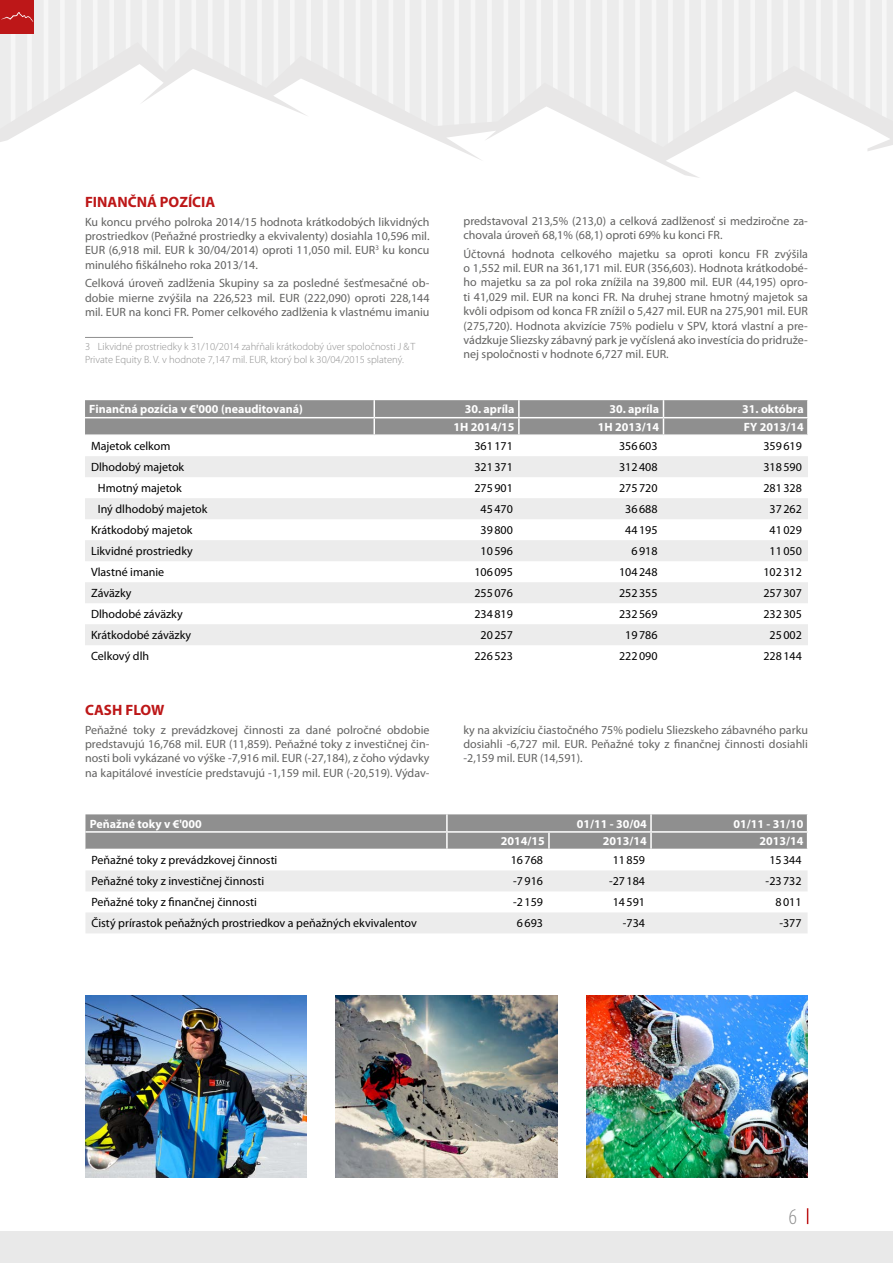
<style>
.page{position:relative;width:893px;height:1263px;background:#fff}
.page>*{position:absolute;margin:0;border:0;box-sizing:border-box;transform-origin:0 0}
.t1{font:300 condensed 22.5px "Myriad Pro";color:#8f8f8f}
.t2{font:700 15px "Myriad Pro";color:#bd1718}
.t3{font:12px/14.4px "Myriad Pro";color:#626261;text-align:justify}
.t4{font:12px "Myriad Pro";color:#000}
.t5{font:700 12px "Myriad Pro";color:#fff}
.t6{font:300 10.5px/12.6px "Myriad Pro";color:#8f8f8f}
</style>
<div class="page">
<svg style="left:0;top:0;width:893px;height:42px;fill:#ececec"></svg>
<svg style="left:0;top:42px;width:893px;height:136px"></svg>
<img style="left:85px;top:995px;width:221px;height:183px">
<img style="left:336px;top:995px;width:221px;height:183px">
<img style="left:587px;top:995px;width:221px;height:183px">
<svg style="left:85px;top:870px;width:723px;height:63px;fill:#ececec"></svg>
<svg style="left:85px;top:814px;width:723px;height:35px;background:#969696"></svg>
<hr style="left:85px;top:337px;width:108px;height:1px;background:#8f8f8f">
<svg style="left:85px;top:456px;width:723px;height:189px;fill:#ececec"></svg>
<svg style="left:85px;top:400px;width:723px;height:34px;background:#949494"></svg>
<svg style="left:807px;top:1208px;width:1px;height:16px"></svg>
<div style="left:0;top:1231px;width:893px;height:32px;background:#e9e9e9"></div>
<div style="left:0;top:0;width:34px;height:34px;background:#bd1718"></div>
<svg style="left:1px;top:12px;width:32px;height:10px"></svg>
<p class="t2" style="left:85px;top:192px;width:132px">FINANČNÁ POZÍCIA</p>
<p class="t3" style="left:85px;top:214px;width:346px">Ku koncu prvého polroka 2014/15 hodnota krátkodobých likvidných prostriedkov (Peňažné prostriedky a ekvivalenty) dosiahla 10,596 mil.<br>EUR (6,918 mil. EUR k 30/04/2014) oproti 11,050 mil. EUR<sup>3</sup> ku koncu minulého fiškálneho roka 2013/14.</p>
<p class="t3" style="left:85px;top:276px;width:346px">Celková úroveň zadlženia Skupiny sa za posledné šesťmesačné ob&shy;dobie mierne zvýšila na 226,523 mil. EUR (222,090) oproti 228,144 mil. EUR na konci FR. Pomer celkového zadlženia k vlastnému imaniu</p>
<p class="t6" style="left:85px;top:340px;width:332px">3 Likvidné prostriedky k 31/10/2014 zahŕňali krátkodobý úver spoločnosti J &amp;T<br>Private Equity B. V. v hodnote 7,147 mil. EUR, ktorý bol k 30/04/2015 splatený.</p>
<p class="t3" style="left:463px;top:213px;width:346px">predstavoval 213,5% (213,0) a celková zadlženosť si medziročne za&shy;chovala úroveň 68,1% (68,1) oproti 69% ku konci FR.</p>
<p class="t3" style="left:463px;top:246px;width:346px">Účtovná hodnota celkového majetku sa oproti koncu FR zvýšila o 1,552 mil. EUR na 361,171 mil. EUR (356,603). Hodnota krátkodobé&shy;ho majetku sa za pol roka znížila na 39,800 mil. EUR (44,195) opro&shy;ti 41,029 mil. EUR na konci FR. Na druhej strane hmotný majetok sa kvôli odpisom od konca FR znížil o 5,427 mil. EUR na 275,901 mil. EUR (275,720). Hodnota akvizície 75% podielu v SPV, ktorá vlastní a pre&shy;vádzkuje Sliezsky zábavný park je vyčíslená ako investícia do pridruže&shy;nej spoločnosti v hodnote 6,727 mil. EUR.</p>
<p class="t5" style="left:89px;top:402px;width:215px">Finančná pozícia v €'000 (neauditovaná)</p>
<p class="t5" style="left:465px;top:402px;width:51px">30. apríla</p>
<p class="t5" style="left:609px;top:402px;width:51px">30. apríla</p>
<p class="t5" style="left:742px;top:402px;width:63px">31. októbra</p>
<p class="t5" style="left:453px;top:419px;width:63px">1H 2014/15</p>
<p class="t5" style="left:598px;top:419px;width:63px">1H 2013/14</p>
<p class="t5" style="left:744px;top:419px;width:61px">FY 2013/14</p>
<p class="t4" style="left:91px;top:439px;width:81px">Majetok celkom</p>
<p class="t4" style="left:474px;top:439px;width:40px">361171</p>
<p class="t4" style="left:619px;top:439px;width:40px">356603</p>
<p class="t4" style="left:763px;top:439px;width:40px">359619</p>
<p class="t4" style="left:91px;top:460px;width:95px">Dlhodobý majetok</p>
<p class="t4" style="left:474px;top:460px;width:40px">321371</p>
<p class="t4" style="left:619px;top:460px;width:40px">312408</p>
<p class="t4" style="left:763px;top:460px;width:40px">318590</p>
<p class="t4" style="left:98px;top:481px;width:86px">Hmotný majetok</p>
<p class="t4" style="left:474px;top:481px;width:40px">275901</p>
<p class="t4" style="left:619px;top:481px;width:40px">275720</p>
<p class="t4" style="left:763px;top:481px;width:40px">281328</p>
<p class="t4" style="left:98px;top:502px;width:111px">Iný dlhodobý majetok</p>
<p class="t4" style="left:481px;top:502px;width:34px">45470</p>
<p class="t4" style="left:625px;top:502px;width:34px">36688</p>
<p class="t4" style="left:770px;top:502px;width:34px">37262</p>
<p class="t4" style="left:91px;top:523px;width:103px">Krátkodobý majetok</p>
<p class="t4" style="left:481px;top:523px;width:34px">39800</p>
<p class="t4" style="left:625px;top:523px;width:34px">44195</p>
<p class="t4" style="left:770px;top:523px;width:34px">41029</p>
<p class="t4" style="left:91px;top:544px;width:103px">Likvidné prostriedky</p>
<p class="t4" style="left:481px;top:544px;width:34px">10596</p>
<p class="t4" style="left:631px;top:544px;width:28px">6918</p>
<p class="t4" style="left:770px;top:544px;width:34px">11050</p>
<p class="t4" style="left:91px;top:565px;width:75px">Vlastné imanie</p>
<p class="t4" style="left:474px;top:565px;width:40px">106095</p>
<p class="t4" style="left:619px;top:565px;width:40px">104248</p>
<p class="t4" style="left:763px;top:565px;width:40px">102312</p>
<p class="t4" style="left:91px;top:586px;width:42px">Záväzky</p>
<p class="t4" style="left:474px;top:586px;width:40px">255076</p>
<p class="t4" style="left:619px;top:586px;width:40px">252355</p>
<p class="t4" style="left:763px;top:586px;width:40px">257307</p>
<p class="t4" style="left:91px;top:607px;width:93px">Dlhodobé záväzky</p>
<p class="t4" style="left:474px;top:607px;width:40px">234819</p>
<p class="t4" style="left:619px;top:607px;width:40px">232569</p>
<p class="t4" style="left:763px;top:607px;width:40px">232305</p>
<p class="t4" style="left:91px;top:628px;width:102px">Krátkodobé záväzky</p>
<p class="t4" style="left:481px;top:628px;width:34px">20257</p>
<p class="t4" style="left:625px;top:628px;width:34px">19786</p>
<p class="t4" style="left:770px;top:628px;width:34px">25002</p>
<p class="t4" style="left:91px;top:649px;width:60px">Celkový dlh</p>
<p class="t4" style="left:474px;top:649px;width:40px">226523</p>
<p class="t4" style="left:619px;top:649px;width:40px">222090</p>
<p class="t4" style="left:763px;top:649px;width:40px">228144</p>
<p class="t2" style="left:85px;top:700px;width:81px">CASH FLOW</p>
<p class="t3" style="left:85px;top:722px;width:346px">Peňažné toky z prevádzkovej činnosti za dané polročné obdobie predstavujú 16,768 mil. EUR (11,859). Peňažné toky z investičnej čin&shy;nosti boli vykázané vo výške -7,916 mil. EUR (-27,184), z čoho výdavky na kapitálové investície predstavujú -1,159 mil. EUR (-20,519). Výdav-</p>
<p class="t3" style="left:463px;top:722px;width:346px">ky na akvizíciu čiastočného 75% podielu Sliezskeho zábavného parku dosiahli -6,727 mil. EUR. Peňažné toky z finančnej činnosti dosiahli -2,159 mil. EUR (14,591).</p>
<p class="t5" style="left:90px;top:816px;width:114px">Peňažné toky v €'000</p>
<p class="t5" style="left:577px;top:816px;width:71px">01/11 - 30/04</p>
<p class="t5" style="left:733px;top:816px;width:71px">01/11 - 31/10</p>
<p class="t5" style="left:501px;top:833px;width:45px">2014/15</p>
<p class="t5" style="left:603px;top:833px;width:45px">2013/14</p>
<p class="t5" style="left:759px;top:833px;width:45px">2013/14</p>
<p class="t4" style="left:91px;top:853px;width:187px">Peňažné toky z prevádzkovej činnosti</p>
<p class="t4" style="left:511px;top:853px;width:34px">16768</p>
<p class="t4" style="left:613px;top:853px;width:34px">11859</p>
<p class="t4" style="left:769px;top:853px;width:34px">15344</p>
<p class="t4" style="left:91px;top:874px;width:174px">Peňažné toky z investičnej činnosti</p>
<p class="t4" style="left:513px;top:874px;width:31px">-7916</p>
<p class="t4" style="left:609px;top:874px;width:37px">-27184</p>
<p class="t4" style="left:766px;top:874px;width:37px">-23732</p>
<p class="t4" style="left:91px;top:895px;width:167px">Peňažné toky z finančnej činnosti</p>
<p class="t4" style="left:513px;top:895px;width:31px">-2159</p>
<p class="t4" style="left:613px;top:895px;width:34px">14591</p>
<p class="t4" style="left:775px;top:895px;width:28px">8011</p>
<p class="t4" style="left:91px;top:916px;width:327px">Čistý prírastok peňažných prostriedkov a peňažných ekvivalentov</p>
<p class="t4" style="left:517px;top:916px;width:28px">6693</p>
<p class="t4" style="left:623px;top:916px;width:24px">-734</p>
<p class="t4" style="left:779px;top:916px;width:24px">-377</p>
<h1 class="t1" style="left:789px;top:1203px;width:10px">6</h1>
</div>
